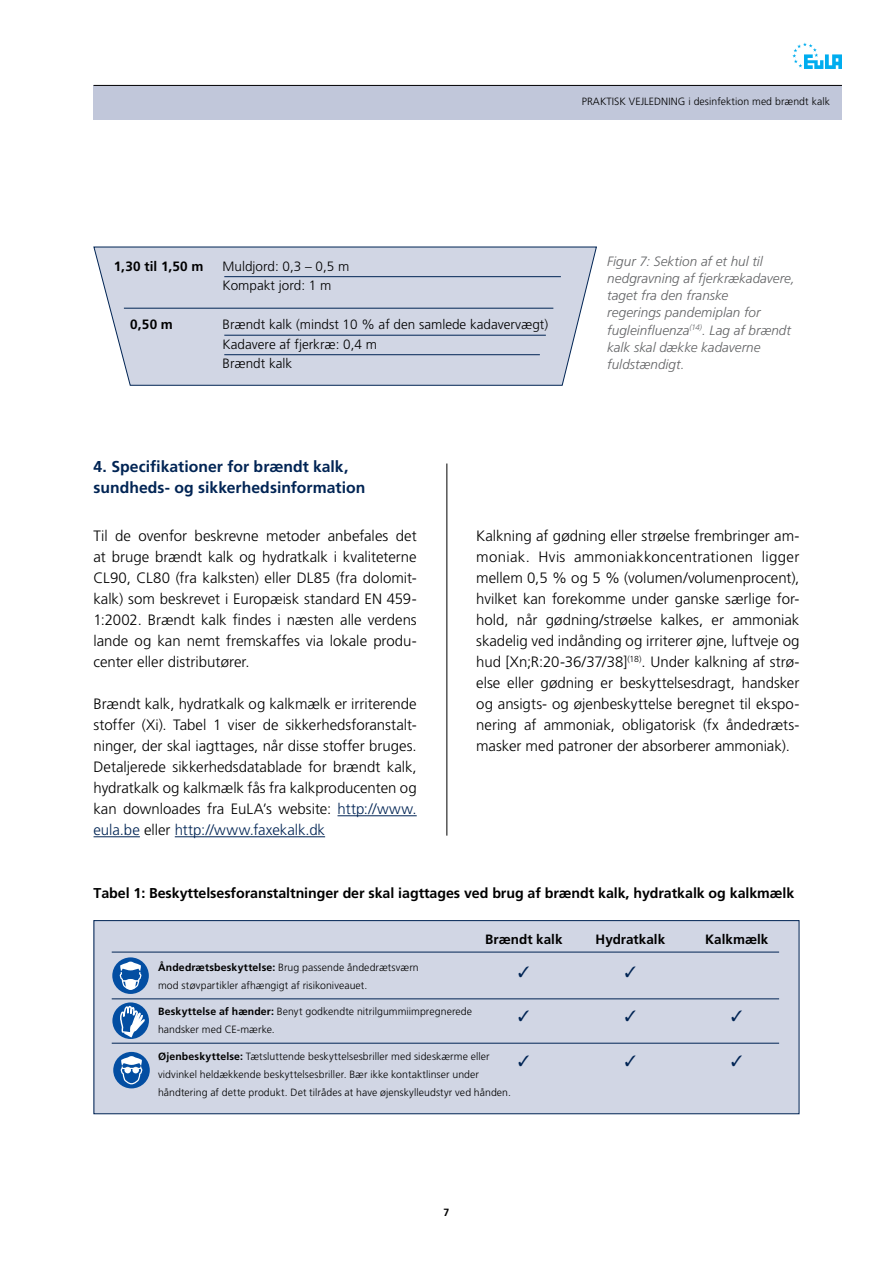
<style>
.page{position:relative;width:893px;height:1263px;background:#fff}
.page>*{position:absolute;margin:0;border:0;box-sizing:border-box;transform-origin:0 0}
.t1{font:700 15.75px/21px "Frutiger CE";color:#002454}
.t2{font:300 15px/21px "Frutiger CE";color:#000;text-align:justify}
.t3{font:700 14.25px "Frutiger CE";letter-spacing:-.005em;color:#000}
.t4{font:italic 300 13.5px/17.2px "Frutiger CE";color:#636466}
.t5{font:300 13.5px/19.5px "Frutiger CE";color:#000}
.t6{font:700 13.5px "Frutiger CE";letter-spacing:.005em;color:#000}
.t7{font:300 10.5px/18px "Frutiger CE";letter-spacing:.005em;color:#000}
.s1{color:#002454}
.s2{font-weight:700}
</style>
<div class="page">
<div style="left:94px;top:85px;width:748px;height:34px;background:#c1c7da"></div>
<svg style="left:792px;top:43px;width:50px;height:26px"></svg>
<hr style="left:94px;top:85px;width:748px;height:1px;background:#000">
<hr style="left:337px;top:815px;width:80px;height:1px;background:#002454">
<hr style="left:94px;top:836px;width:46px;height:1px;background:#002454">
<hr style="left:175px;top:836px;width:150px;height:1px;background:#002454">
<svg style="left:93px;top:246px;width:504px;height:140px;background:#cfd4e2"></svg>
<hr style="left:124px;top:308px;width:429px;height:1px;background:#002454">
<hr style="left:224px;top:276px;width:337px;height:1px;background:#002454">
<hr style="left:224px;top:335px;width:322px;height:1px;background:#002454">
<hr style="left:224px;top:354px;width:316px;height:1px;background:#002454">
<div style="left:94px;top:921px;width:705px;height:193px;background:#d1d6e4"></div>
<div style="left:94px;top:920px;width:705px;height:194px;border:1px solid #002454"></div>
<hr style="left:112px;top:952px;width:667px;height:1px;background:#002454">
<hr style="left:112px;top:998px;width:667px;height:1px;background:#002454">
<hr style="left:112px;top:1043px;width:667px;height:1px;background:#002454">
<div style="left:112px;top:957px;width:37px;height:37px;background:#034ea2;border-radius:50%"></div>
<svg style="left:119px;top:961px;width:23px;height:29px"></svg>
<svg style="left:112px;top:1002px;width:37px;height:37px"></svg>
<svg style="left:119px;top:1004px;width:26px;height:35px"></svg>
<div style="left:113px;top:1052px;width:37px;height:36px;background:#034ea2;border-radius:50%"></div>
<svg style="left:120px;top:1056px;width:23px;height:29px"></svg>
<hr style="left:446px;top:463px;width:1px;height:373px;background:#000">
<p class="t7" style="left:582px;top:92px;width:7px">praktiskvejlednin</p>
<p class="t7" style="left:678px;top:92px;width:154px">g i desinfektion med brændt kalk</p>
<p class="t6" style="left:114px;top:258px;width:91px">1,30 til 1,50 m</p>
<p class="t5" style="left:223px;top:256px;width:128px">Muldjord: 0,3 – 0,5 m<br>Kompakt jord: 1 m</p>
<p class="t6" style="left:130px;top:316px;width:44px">0,50 m</p>
<p class="t5" style="left:223px;top:315px;width:327px">Brændt kalk (mindst 10 % af den samlede kadavervægt)<br>Kadavere af fjerkræ: 0,4 m<br>Brændt kalk</p>
<p class="t4" style="left:607px;top:252px;width:189px">Figur 7: Sektion af et hul til nedgravning af fjerkrækadavere, taget fra den franske<br>regerings pandemiplan for fugleinfluenza<sup>(14)</sup>. Lag af brændt kalk skal dække kadaverne fuldstændigt.</p>
<p class="t1" style="left:94px;top:456px;width:273px">4. Specifikationer for brændt kalk, sundheds- og sikkerhedsinformation</p>
<p class="t2" style="left:94px;top:525px;width:325px">Til de ovenfor beskrevne metoder anbefales det at bruge brændt kalk og hydratkalk i kvaliteterne CL90, CL80 (fra kalksten) eller DL85 (fra dolomit&shy;kalk) som beskrevet i Europæisk standard EN 459- 1:2002. Brændt kalk findes i næsten alle verdens lande og kan nemt fremskaffes via lokale produ&shy;center eller distributører.</p>
<p class="t2" style="left:94px;top:693px;width:325px">Brændt kalk, hydratkalk og kalkmælk er irriterende stoffer (Xi). Tabel 1 viser de sikkerhedsforanstalt&shy;ninger, der skal iagttages, når disse stoffer bruges.<br>Detaljerede sikkerhedsdatablade for brændt kalk, hydratkalk og kalkmælk fås fra kalkproducenten og kan downloades fra EuLA’s website: <span class="s1">http://www. eula.be</span> eller <span class="s1">http://www.faxekalk.dk</span></p>
<p class="t2" style="left:476px;top:525px;width:325px">Kalkning af gødning eller strøelse frembringer am&shy;moniak. Hvis ammoniakkoncentrationen ligger mellem 0,5 % og 5 % (volumen/volumenprocent), hvilket kan forekomme under ganske særlige for&shy;hold, når gødning/strøelse kalkes, er ammoniak skadelig ved indånding og irriterer øjne, luftveje og hud [Xn;R:20-36/37/38]<sup>(18)</sup>. Under kalkning af strø&shy;else eller gødning er beskyttelsesdragt, handsker og ansigts- og øjenbeskyttelse beregnet til ekspo&shy;nering af ammoniak, obligatorisk (fx åndedræts&shy;masker med patroner der absorberer ammoniak).</p>
<p class="t3" style="left:94px;top:885px;width:702px">Tabel 1: Beskyttelsesforanstaltninger der skal iagttages ved brug af brændt kalk, hydratkalk og kalkmælk</p>
<p class="t6" style="left:485px;top:931px;width:79px">Brændt kalk</p>
<p class="t6" style="left:596px;top:931px;width:96px">Hydratkalk K</p>
<p class="t6" style="left:714px;top:931px;width:56px">alkmælk</p>
<p class="t7" style="left:158px;top:958px;width:262px"><span class="s2">Åndedrætsbeskyttelse:</span> Brug passende åndedrætsværn</p>
<p class="t7" style="left:158px;top:976px;width:211px">mod støvpartikler afhængigt af risikoniveauet.</p>
<p class="t7" style="left:158px;top:1002px;width:315px"><span class="s2">Beskyttelse af hænder:</span> Benyt godkendte nitrilgummiimpregnerede</p>
<p class="t7" style="left:158px;top:1020px;width:118px">handsker med CE-mærke.</p>
<p class="t7" style="left:158px;top:1047px;width:333px"><span class="s2">Øjenbeskyttelse:</span> Tætsluttende beskyttelsesbriller med sideskærme eller</p>
<p class="t7" style="left:158px;top:1065px;width:354px">vidvinkel heldækkende beskyttelsesbriller. Bær ikke kontaktlinser under håndtering af dette produkt. Det tilrådes at have øjenskylleudstyr ved hånden.</p>
</div>
